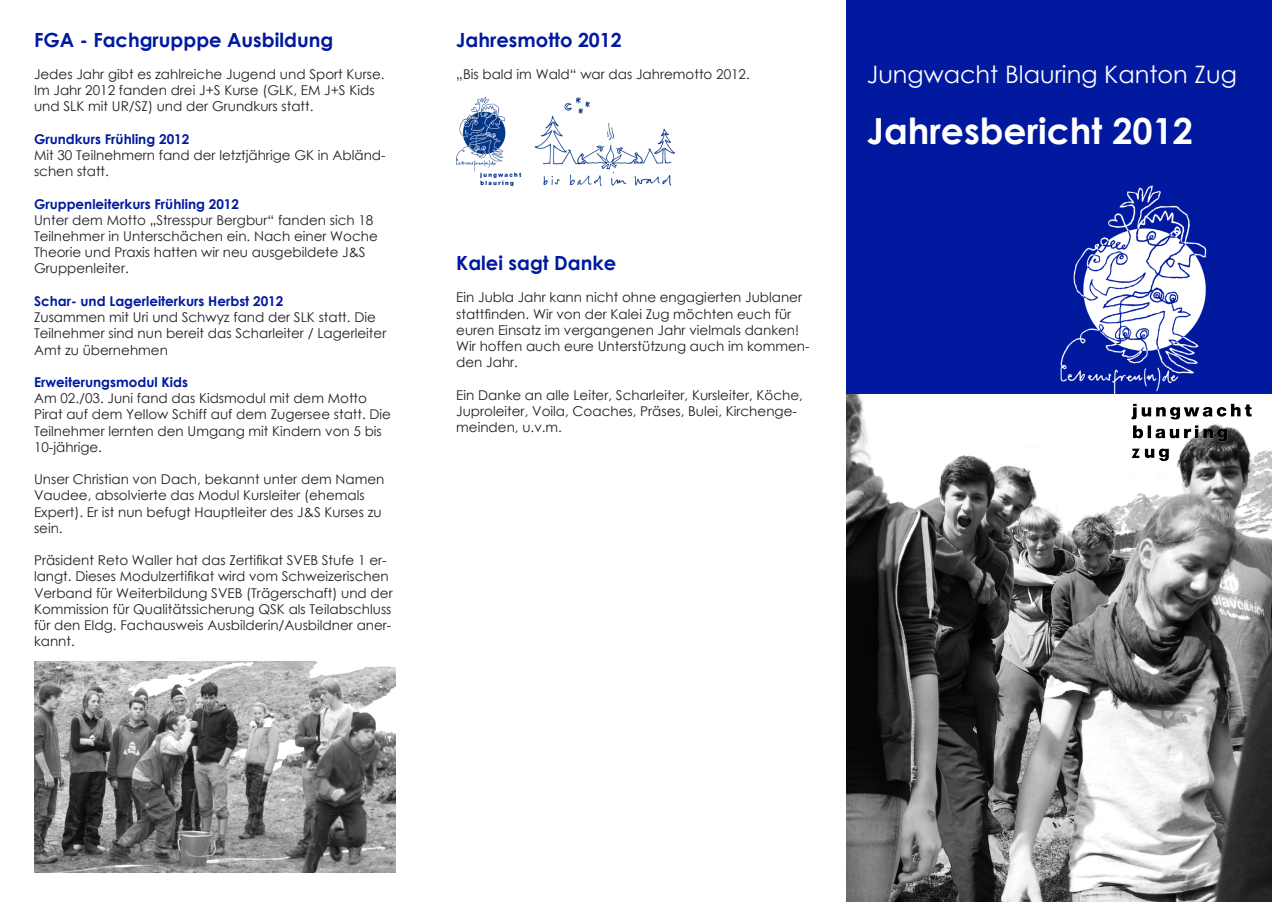
<style>
.page{position:relative;width:1272px;height:902px;background:#fff}
.page>*{position:absolute;margin:0;border:0;box-sizing:border-box;transform-origin:0 0}
.t1{font:700 36px "Century Gothic";color:#fff}
.t2{font:24px "Century Gothic";color:#fff}
.t3{font:700 19.5px "Century Gothic";color:#00199f}
.t4{font:13.5px/16.2px "Century Gothic";color:#231f20}
.t5{font:700 13.5px "Century Gothic";color:#00199f}
</style>
<div class="page">
<div style="left:846px;top:0;width:425px;height:506px;background:#00199f"></div>
<img style="left:34px;top:661px;width:361px;height:211px">
<img style="left:846px;top:394px;width:425px;height:507px">
<img style="left:456px;top:98px;width:218px;height:87px">
<img style="left:1056px;top:185px;width:199px;height:282px">
<p class="t3" style="left:34px;top:25px;width:301px">FGA - Fachgrupppe Ausbildung</p>
<p class="t4" style="left:34px;top:66px;width:352px">Jedes Jahr gibt es zahlreiche Jugend und Sport Kurse.<br>Im Jahr 2012 fanden drei J+S Kurse (GLK, EM J+S Kids und SLK mit UR/SZ) und der Grundkurs statt.</p>
<p class="t5" style="left:34px;top:129px;width:157px">Grundkurs Frühling 2012</p>
<p class="t4" style="left:34px;top:147px;width:353px">Mit 30 Teilnehmern fand der letztjährige GK in Abländ&shy;schen statt.</p>
<p class="t5" style="left:34px;top:193px;width:206px">Gruppenleiterkurs Frühling 2012</p>
<p class="t4" style="left:34px;top:212px;width:345px">Unter dem Motto „Stresspur Bergbur“ fanden sich 18<br>Teilnehmer in Unterschächen ein. Nach einer Woche Theorie und Praxis hatten wir neu ausgebildete J&amp;S Gruppenleiter.</p>
<p class="t5" style="left:34px;top:291px;width:251px">Schar- und Lagerleiterkurs Herbst 2012</p>
<p class="t4" style="left:34px;top:309px;width:354px">Zusammen mit Uri und Schwyz fand der SLK statt. Die<br>Teilnehmer sind nun bereit das Scharleiter / Lagerleiter<br>Amt zu übernehmen</p>
<p class="t5" style="left:34px;top:372px;width:155px">Erweiterungsmodul Kids</p>
<p class="t4" style="left:34px;top:390px;width:358px">Am 02./03. Juni fand das Kidsmodul mit dem Motto Pirat auf dem Yellow Schiff auf dem Zugersee statt. Die Teilnehmer lernten den Umgang mit Kindern von 5 bis 10-jährige.</p>
<p class="t4" style="left:34px;top:471px;width:352px">Unser Christian von Dach, bekannt unter dem Namen Vaudee, absolvierte das Modul Kursleiter (ehemals Expert). Er ist nun befugt Hauptleiter des J&amp;S Kurses zu sein.</p>
<p class="t4" style="left:34px;top:552px;width:360px">Präsident Reto Waller hat das Zertifikat SVEB Stufe 1 er&shy;langt. Dieses Modulzertifikat wird vom Schweizerischen Verband für Weiterbildung SVEB (Trägerschaft) und der Kommission für Qualitätssicherung QSK als Teilabschluss für den EIdg. Fachausweis Ausbilderin/Ausbildner aner&shy;kannt.</p>
<p class="t3" style="left:456px;top:25px;width:167px">Jahresmotto 2012</p>
<p class="t4" style="left:456px;top:66px;width:295px">„Bis bald im Wald“ war das Jahremotto 2012.</p>
<p class="t3" style="left:456px;top:248px;width:161px">Kalei sagt Danke</p>
<p class="t4" style="left:456px;top:289px;width:355px">Ein Jubla Jahr kann nicht ohne engagierten Jublaner stattfinden. Wir von der Kalei Zug möchten euch für euren Einsatz im vergangenen Jahr vielmals danken!<br>Wir hoffen auch eure Unterstützung auch im kommen&shy;den Jahr.</p>
<p class="t4" style="left:456px;top:386px;width:348px">Ein Danke an alle Leiter, Scharleiter, Kursleiter, Köche,<br>Juproleiter, Voila, Coaches, Präses, Bulei, Kirchenge&shy;meinden, u.v.m.</p>
<p class="t2" style="left:866px;top:57px;width:371px">Jungwacht Blauring Kanton Zug</p>
<p class="t1" style="left:866px;top:104px;width:328px">Jahresbericht 2012</p>
</div>
